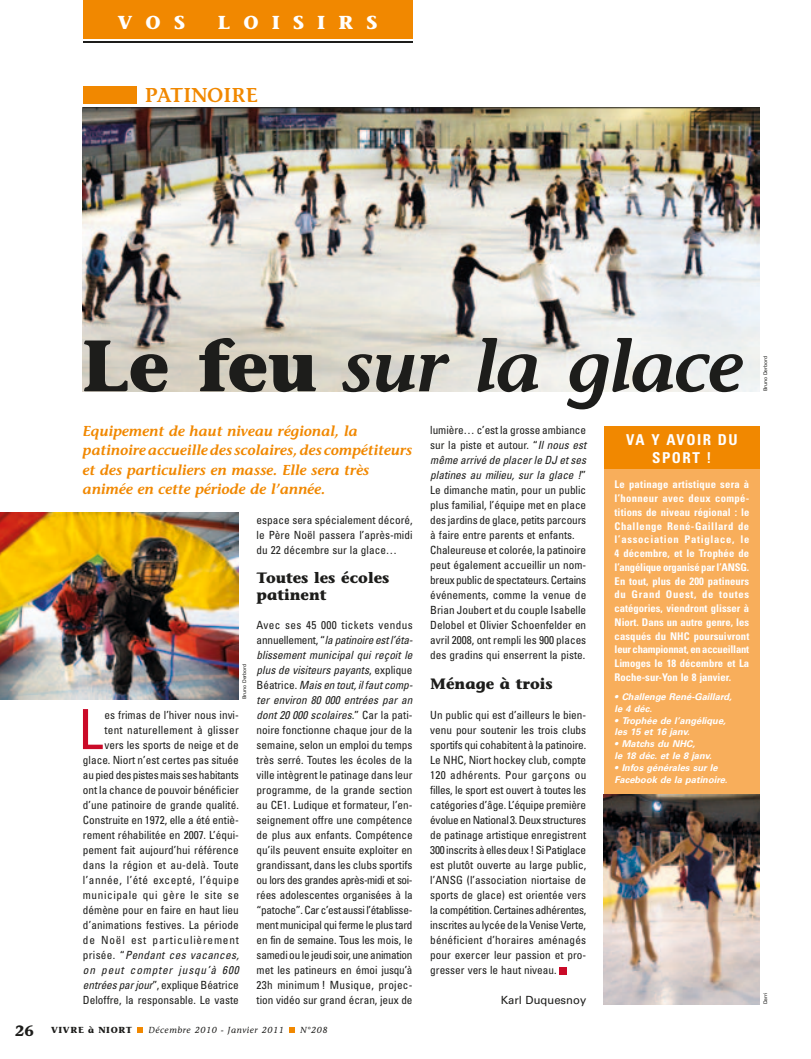
<style>
.page{position:relative;width:811px;height:1059px;background:#fff}
.page>*{position:absolute;margin:0;border:0;box-sizing:border-box;transform-origin:0 0}
.t1{font:italic 600 72.5px "Stone Informal";letter-spacing:-.025em;color:#1d1d1b}
.t2{font:condensed 55.5px "Univers";color:#ca0a28}
.t3{font:600 20px "Stone Informal";letter-spacing:.08em;color:#f18800}
.t4{font:700 18.75px "Stone Informal";letter-spacing:.7em;color:#fff}
.t5{font:700 15px/17.5px "Stone Informal";color:#1d1d1b}
.t6{font:700 condensed 15px "Univers";color:#fff}
.t7{font:italic 600 14.38px/19.4px "Stone Informal";color:#f18800}
.t8{font:condensed 11.25px/15px "Univers";color:#1d1d1b;text-align:justify}
.t9{font:11.25px "Univers";color:#1d1d1b}
.t10{font:700 condensed 10.62px/13.8px "Univers";color:#fff;text-align:justify}
.t11{font:italic 700 9.38px/11.9px "Univers";color:#fff}
.t12{font:italic 8.75px "Stone Informal";letter-spacing:.075em;color:#1d1d1b}
.t13{font:700 8.75px "Stone Informal";letter-spacing:.075em;color:#1d1d1b}
.t14{font:5px "Univers";color:#1d1d1b}
.s1{font-weight:700;font-style:normal}
.s2{font-style:italic}
.s3{font-size:15px}
</style>
<div class="page">
<svg style="left:138px;top:1027px;width:5px;height:5px"></svg>
<svg style="left:289px;top:1027px;width:6px;height:5px"></svg>
<div style="left:560px;top:967px;width:7px;height:7px;background:#ca0a28"></div>
<div style="left:83px;top:0;width:329px;height:39px;background:#f18800"></div>
<hr style="left:83px;top:41px;width:329px;height:2px;background:#1d1d1b">
<div style="left:604px;top:427px;width:156px;height:577px;background:#f8ae5b"></div>
<div style="left:604px;top:427px;width:156px;height:42px;background:#f18800"></div>
<img style="left:604px;top:794px;width:156px;height:210px">
<img style="left:83px;top:108px;width:677px;height:283px">
<div style="left:83px;top:86px;width:53px;height:18px;background:#f18800"></div>
<hr style="left:83px;top:107px;width:677px;height:1px;background:#1d1d1b">
<img style="left:0;top:512px;width:239px;height:187px">
<h3 class="t4" style="left:118px;top:11px;width:69px">vos</h3>
<h3 class="t4" style="left:218px;top:11px;width:161px">l oisirs</h3>
<h3 class="t3" style="left:145px;top:83px;width:114px">PATINOIRE</h3>
<h1 class="t1" style="left:82px;top:322px;width:663px"><span class="s1">Le feu</span> sur la glace</h1>
<p class="t7" style="left:83px;top:421px;width:331px">Equipement de haut niveau régional, la patinoire accueille des scolaires, des compétiteurs et des particuliers en masse. Elle sera très animée en cette période de l’année.</p>
<p class="t14" style="left:241px;top:699px;width:37px;rotate:-90deg">Bruno Derbord</p>
<h2 class="t2" style="left:78px;top:694px;width:26px">L</h2>
<p class="t8" style="left:83px;top:707px;width:157px;text-align:right">es frimas de l’hiver nous invi-<br>tent naturellement à glisser vers les sports de neige et de glace. Niort n’est certes pas située au pied des pistes mais ses habitants ont la chance de pouvoir bénéficier d’une patinoire de grande qualité.<br>Construite en 1972, elle a été entiè&shy;rement réhabilitée en 2007. L’équi&shy;pement fait aujourd’hui référence dans la région et au-delà. Toute l’année, l’été excepté, l’équipe municipale qui gère le site se démène pour en faire en haut lieu d’animations festives. La période de Noël est particulièrement prisée. “<span class="s2">Pendant ces vacances, on peut compter jusqu’à 600 entrées par jour</span>”, explique Béatrice Deloffre, la responsable. Le vaste</p>
<p class="t8" style="left:257px;top:512px;width:157px">espace sera spécialement décoré, le Père Noël passera l’après-midi du 22 décembre sur la glace…</p>
<h3 class="t5" style="left:257px;top:569px;width:134px">Toutes les écoles patinent</h3>
<p class="t8" style="left:257px;top:617px;width:158px;text-align:left">Avec ses 45 000 tickets vendus annuellement, “<span class="s2">la patinoire est l’éta&shy;blissement municipal qui reçoit le plus de visiteurs payants</span>, explique Béatrice. <span class="s2">Mais en tout, il faut comp&shy;ter environ 80 000 entrées par an dont 20 000 scolaires.</span>” Car la pati&shy;noire fonctionne chaque jour de la semaine, selon un emploi du temps très serré. Toutes les écoles de la ville intègrent le patinage dans leur programme, de la grande section au CE1. Ludique et formateur, l’en&shy;seignement offre une compétence de plus aux enfants. Compétence qu’ils peuvent ensuite exploiter en grandissant, dans les clubs sportifs ou lors des grandes après-midi et soi&shy;rées adolescentes organisées à la “patoche”. Car c’est aussi l’établisse&shy;ment municipal qui ferme le plus tard en fin de semaine. Tous les mois, le samedi ou le jeudi soir, une animation met les patineurs en émoi jusqu’à 23h minimum ! Musique, projec&shy;tion vidéo sur grand écran, jeux de</p>
<p class="t13" style="left:15px;top:1024px;width:119px"><span class="s3">26</span> Vivre à Niort</p>
<p class="t12" style="left:148px;top:1024px;width:137px">Décembre 2010 - Janvier 2011</p>
<p class="t12" style="left:300px;top:1024px;width:29px">N°208</p>
<p class="t8" style="left:430px;top:422px;width:157px;text-align:left">lumière… c’est la grosse ambiance sur la piste et autour. “<span class="s2">Il nous est même arrivé de placer le DJ et ses platines au milieu, sur la glace !</span>” Le dimanche matin, pour un public plus familial, l’équipe met en place des jardins de glace, petits parcours à faire entre parents et enfants.<br>Chaleureuse et colorée, la patinoire peut également accueillir un nom&shy;breux public de spectateurs. Certains événements, comme la venue de Brian Joubert et du couple Isabelle Delobel et Olivier Schoenfelder en avril 2008, ont rempli les 900 places des gradins qui enserrent la piste.</p>
<h3 class="t5" style="left:430px;top:675px;width:124px">Ménage à trois</h3>
<p class="t8" style="left:430px;top:707px;width:158px">Un public qui est d’ailleurs le bien&shy;venu pour soutenir les trois clubs sportifs qui cohabitent à la patinoire.<br>Le NHC, Niort hockey club, compte 120 adhérents. Pour garçons ou filles, le sport est ouvert à toutes les catégories d’âge. L’équipe première évolue en National 3. Deux structures de patinage artistique enregistrent 300 inscrits à elles deux ! Si Patiglace est plutôt ouverte au large public, l’ANSG (l’association niortaise de sports de glace) est orientée vers la compétition. Certaines adhérentes, inscrites au lycée de la Venise Verte, bénéficient d’horaires aménagés pour exercer leur passion et pro&shy;gresser vers le haut niveau.</p>
<p class="t9" style="left:501px;top:993px;width:87px">Karl Duquesnoy</p>
<h3 class="t6" style="left:626px;top:431px;width:50px">Va y avoi</h3>
<h3 class="t6" style="left:703px;top:431px;width:25px">r du</h3>
<h3 class="t6" style="left:652px;top:448px;width:11px">spo</h3>
<h3 class="t6" style="left:682px;top:448px;width:30px">rt !</h3>
<p class="t10" style="left:614px;top:478px;width:136px">Le patinage artistique sera à l’honneur avec deux compé&shy;titions de niveau régional : le Challenge René-Gaillard de l’association Patiglace, le 4 décembre, et le Trophée de l’angélique organisé par l’ANSG.<br>En tout, plus de 200 patineurs du Grand Ouest, de toutes catégories, viendront glisser à Niort. Dans un autre genre, les casqués du NHC poursuivront leur championnat, en accueillant Limoges le 18 décembre et La Roche-sur-Yon le 8 janvier.</p>
<p class="t11" style="left:614px;top:691px;width:119px">• Challenge René-Gaillard, le 4 déc.</p>
<p class="t11" style="left:614px;top:714px;width:113px">• Trophée de l’angélique, les 15 et 16 janv.</p>
<p class="t11" style="left:614px;top:738px;width:98px">• Matchs du NHC,<br>le 18 déc. et le 8 janv.</p>
<p class="t11" style="left:614px;top:762px;width:114px">• Infos générales sur le<br>Facebook de la patinoire.</p>
<p class="t14" style="left:762px;top:391px;width:37px;rotate:-90deg">Bruno Derbord</p>
<p class="t14" style="left:762px;top:1004px;width:13px;rotate:-90deg">Darri</p>
</div>
